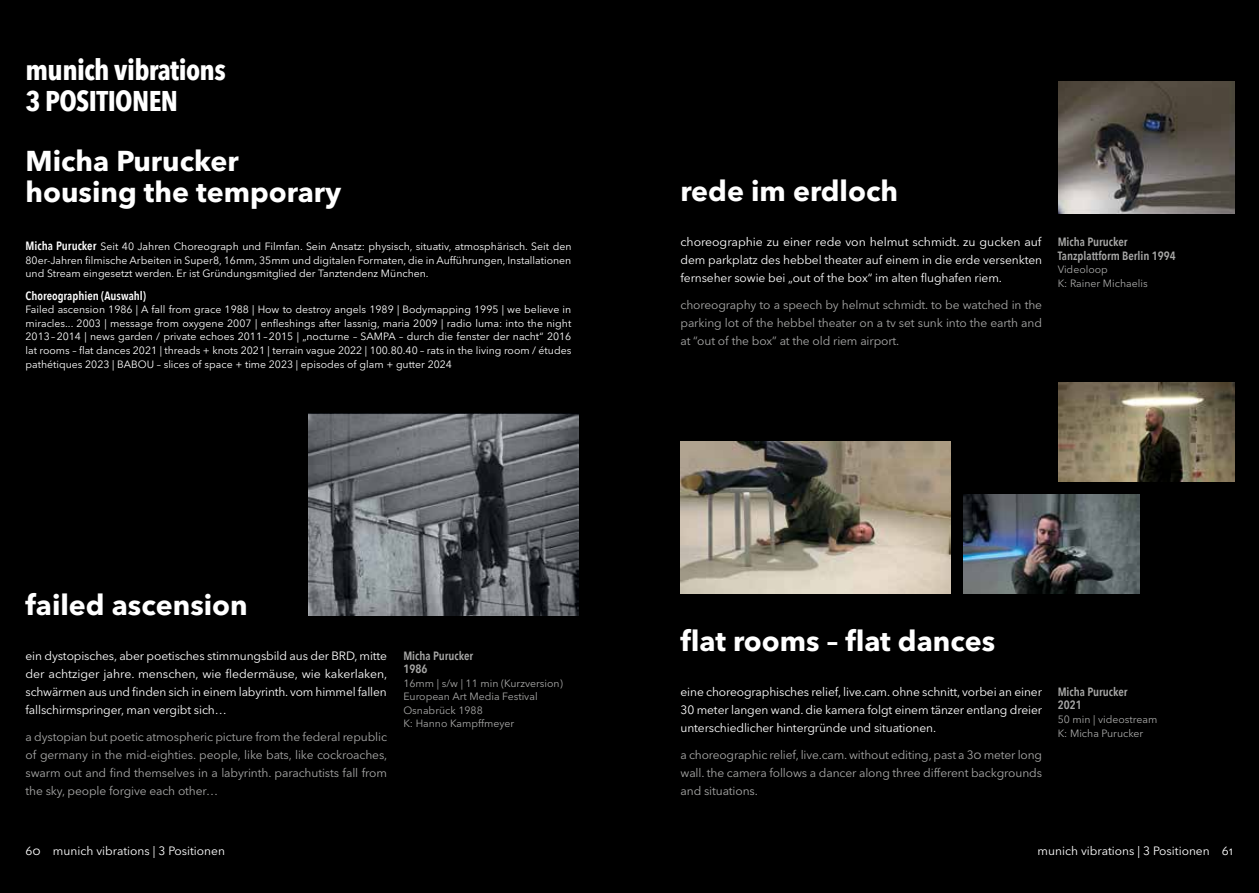
<style>
.page{position:relative;width:1259px;height:893px;background:#fff}
.page>*{position:absolute;margin:0;border:0;box-sizing:border-box;transform-origin:0 0}
.t1{font:700 28.5px/31.5px "Avenir Next LT Pro";color:#fff}
.t2{font:700 28.5px/31.5px "Avenir Next Condensed";letter-spacing:-.02em;color:#fff}
.t3{font:12px/18px "Avenir Next LT Pro";letter-spacing:-.01em;color:#fff;text-align:justify}
.t4{font:12px/18px "Avenir Next LT Pro";letter-spacing:-.01em;color:#a8a8a7;text-align:justify}
.t5{font:600 12px/13.5px "Avenir Next Condensed";color:#a8a8a7}
.t6{font:600 12px "Avenir Next Condensed";color:#fff}
.t7{font:10.5px/13.5px "Avenir Next LT Pro";color:#fff;text-align:justify}
.t8{font:10.5px/13.5px "Avenir Next LT Pro";color:#a8a8a7}
.s1{font-family:"Avenir Next Condensed";font-weight:600;font-size:12px}
</style>
<div class="page">
<div style="left:0;top:0;width:629px;height:893px;background:#000"></div>
<div style="left:629px;top:0;width:630px;height:893px;background:#000"></div>
<img style="left:309px;top:413px;width:270px;height:202px">
<img style="left:1058px;top:81px;width:176px;height:132px">
<img style="left:680px;top:441px;width:270px;height:152px">
<img style="left:963px;top:494px;width:176px;height:99px">
<img style="left:1058px;top:383px;width:176px;height:98px">
<h1 class="t2" style="left:26px;top:54px;width:202px">munich vibrations<br>3 POSITIONEN</h1>
<h1 class="t1" style="left:26px;top:145px;width:317px">Micha Purucker housing the temporary</h1>
<p class="t7" style="left:26px;top:240px;width:547px"><span class="s1">Micha Purucker</span> Seit 40 Jahren Choreograph und Filmfan. Sein Ansatz: physisch, situativ, atmosphärisch. Seit den 80er-Jahren filmische Arbeiten in Super8, 16mm, 35mm und digitalen Formaten, die in Aufführungen, Installationen und Stream eingesetzt werden. Er ist Gründungsmitglied der Tanztendenz München.</p>
<p class="t6" style="left:26px;top:285px;width:122px">Choreographien (Auswahl)</p>
<p class="t7" style="left:26px;top:303px;width:547px">Failed ascension 1986 | A fall from grace 1988 | How to destroy angels 1989 | Bodymapping 1995 | we believe in miracles... 2003 | message from oxygene 2007 | enfleshings after lassnig, maria 2009 | radio luma: into the night 2013–2014 | news garden / private echoes 2011–2015 | „nocturne – SAMPA – durch die fenster der nacht“ 2016 lat rooms – flat dances 2021 | threads + knots 2021 | terrain vague 2022 | 100.80.40 – rats in the living room / études pathétiques 2023 | BABOU – slices of space + time 2023 | episodes of glam + gutter 2024</p>
<h1 class="t1" style="left:26px;top:589px;width:224px">failed ascension</h1>
<p class="t3" style="left:26px;top:647px;width:363px">ein dystopisches, aber poetisches stimmungsbild aus der BRD, mitte der achtziger jahre. menschen, wie fledermäuse, wie kakerlaken, schwärmen aus und finden sich in einem labyrinth. vom himmel fallen fallschirmspringer, man vergibt sich…</p>
<p class="t4" style="left:26px;top:728px;width:363px">a dystopian but poetic atmospheric picture from the federal republic of germany in the mid-eighties. people, like bats, like cockroaches, swarm out and find themselves in a labyrinth. parachutists fall from the sky, people forgive each other…</p>
<p class="t5" style="left:403px;top:648px;width:71px">Micha Purucker<br>1986</p>
<p class="t8" style="left:403px;top:676px;width:161px">16mm | s/w | 11 min (Kurzversion)<br>European Art Media Festival<br>Osnabrück 1988<br>K: Hanno Kampffmeyer</p>
<h1 class="t1" style="left:680px;top:175px;width:219px">rede im erdloch</h1>
<p class="t3" style="left:680px;top:233px;width:363px">choreographie zu einer rede von helmut schmidt. zu gucken auf dem parkplatz des hebbel theater auf einem in die erde versenkten fernseher sowie bei „out of the box“ im alten flughafen riem.</p>
<p class="t4" style="left:680px;top:296px;width:363px">choreography to a speech by helmut schmidt. to be watched in the parking lot of the hebbel theater on a tv set sunk into the earth and at “out of the box” at the old riem airport.</p>
<p class="t5" style="left:1057px;top:235px;width:120px">Micha Purucker<br>Tanzplattform Berlin 1994</p>
<p class="t8" style="left:1057px;top:263px;width:92px">Videoloop<br>K: Rainer Michaelis</p>
<h1 class="t1" style="left:680px;top:625px;width:316px">flat rooms – flat dances</h1>
<p class="t3" style="left:680px;top:683px;width:363px">eine choreographisches relief, live.cam. ohne schnitt, vorbei an einer 30 meter langen wand. die kamera folgt einem tänzer entlang dreier unterschiedlicher hintergründe und situationen.</p>
<p class="t4" style="left:680px;top:746px;width:363px">a choreographic relief, live.cam. without editing, past a 30 meter long wall. the camera follows a dancer along three different backgrounds and situations.</p>
<p class="t5" style="left:1057px;top:685px;width:71px">Micha Purucker<br>2021</p>
<p class="t8" style="left:1057px;top:712px;width:101px">50 min | videostream<br>K: Micha Purucker</p>
<p class="t3" style="left:26px;top:842px;width:201px">60 munich vibrations | 3 Positionen</p>
<p class="t3" style="left:1037px;top:842px;width:197px">munich vibrations | 3 Positionen 61</p>
</div>
